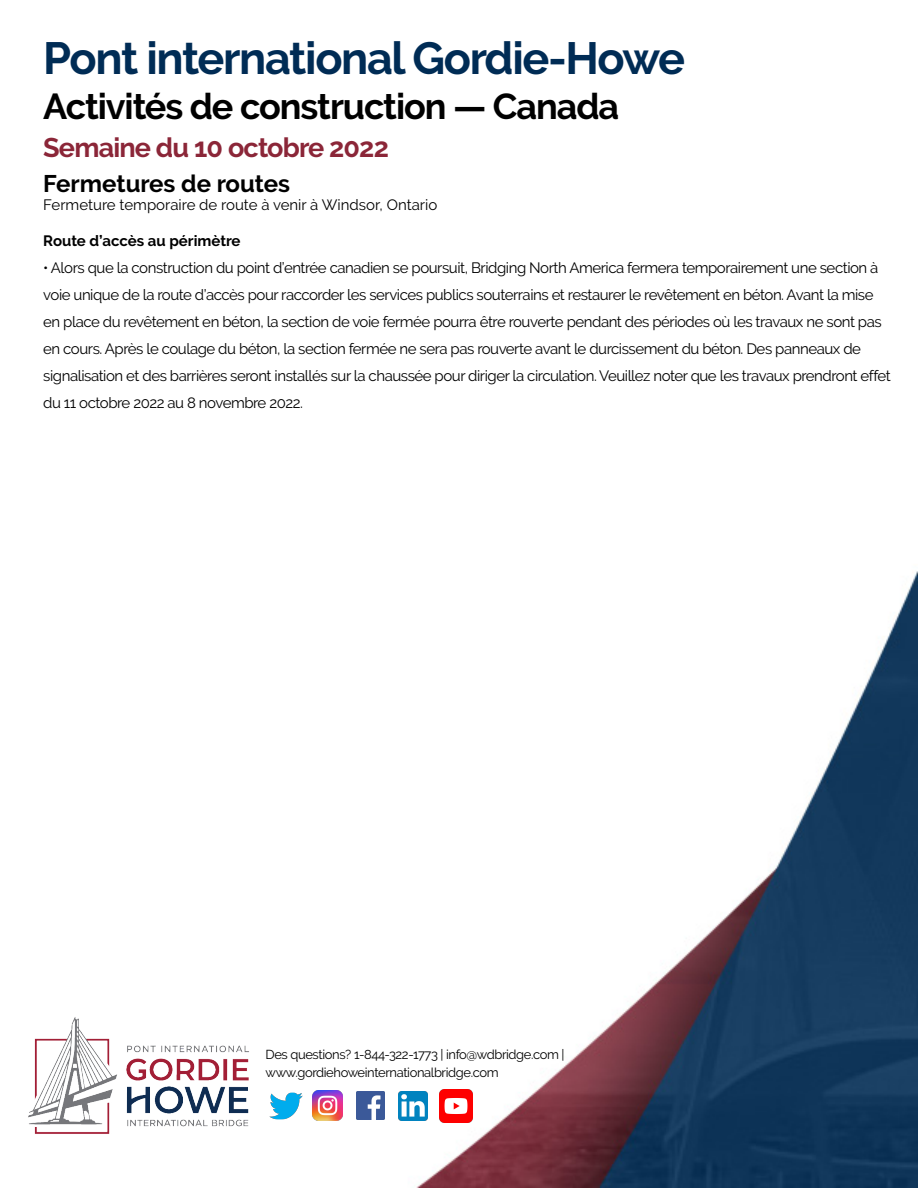
<style>
.page{position:relative;width:918px;height:1188px;background:#fff}
.page>*{position:absolute;margin:0;border:0;box-sizing:border-box;transform-origin:0 0}
.t1{font:700 45px "Raleway";letter-spacing:-.03em;color:#002c55}
.t2{font:700 36px "Raleway";letter-spacing:-.03em;color:#000}
.t3{font:700 27px "Raleway";letter-spacing:-.03em;color:#8b2638}
.t4{font:700 24px "Raleway";color:#000}
.t5{font:15px/27px "Raleway";letter-spacing:-.03em;color:#000}
.t6{font:15px "Raleway";color:#000}
.t7{font:700 15px "Raleway";color:#000}
.t8{font:12.9px/18px "Raleway";letter-spacing:-.03em;color:#000}
</style>
<div class="page">
<img style="left:315px;top:571px;width:603px;height:617px">
<img style="left:28px;top:1017px;width:221px;height:117px">
<img style="left:269px;top:1092px;width:34px;height:28px">
<img style="left:356px;top:1092px;width:28px;height:28px">
<img style="left:399px;top:1091px;width:29px;height:29px">
<img style="left:440px;top:1090px;width:32px;height:32px">
<img style="left:312px;top:1091px;width:30px;height:30px">
<h1 class="t1" style="left:43px;top:32px;width:643px">Pont international Gordie-Howe</h1>
<h2 class="t2" style="left:43px;top:85px;width:577px">Activités de construction — Canada</h2>
<h3 class="t3" style="left:43px;top:132px;width:347px">Semaine du 10 octobre 2022</h3>
<h3 class="t4" style="left:43px;top:170px;width:248px">Fermetures de routes</h3>
<p class="t6" style="left:43px;top:196px;width:396px">Fermeture temporaire de route à venir à Windsor, Ontario</p>
<p class="t7" style="left:43px;top:232px;width:199px">Route d’accès au périmètre</p>
<p class="t5" style="left:43px;top:254px;width:849px">• Alors que la construction du point d’entrée canadien se poursuit, Bridging North America fermera temporairement une section à voie unique de la route d’accès pour raccorder les services publics souterrains et restaurer le revêtement en béton. Avant la mise en place du revêtement en béton, la section de voie fermée pourra être rouverte pendant des périodes où les travaux ne sont pas en cours. Après le coulage du béton, la section fermée ne sera pas rouverte avant le durcissement du béton. Des panneaux de signalisation et des barrières seront installés sur la chaussée pour diriger la circulation. Veuillez noter que les travaux prendront effet du 11 octobre 2022 au 8 novembre 2022.</p>
<p class="t8" style="left:266px;top:1045px;width:301px">Des questions? 1-844-322-1773 | info@wdbridge.com | www.gordiehoweinternationalbridge.com</p>
</div>
